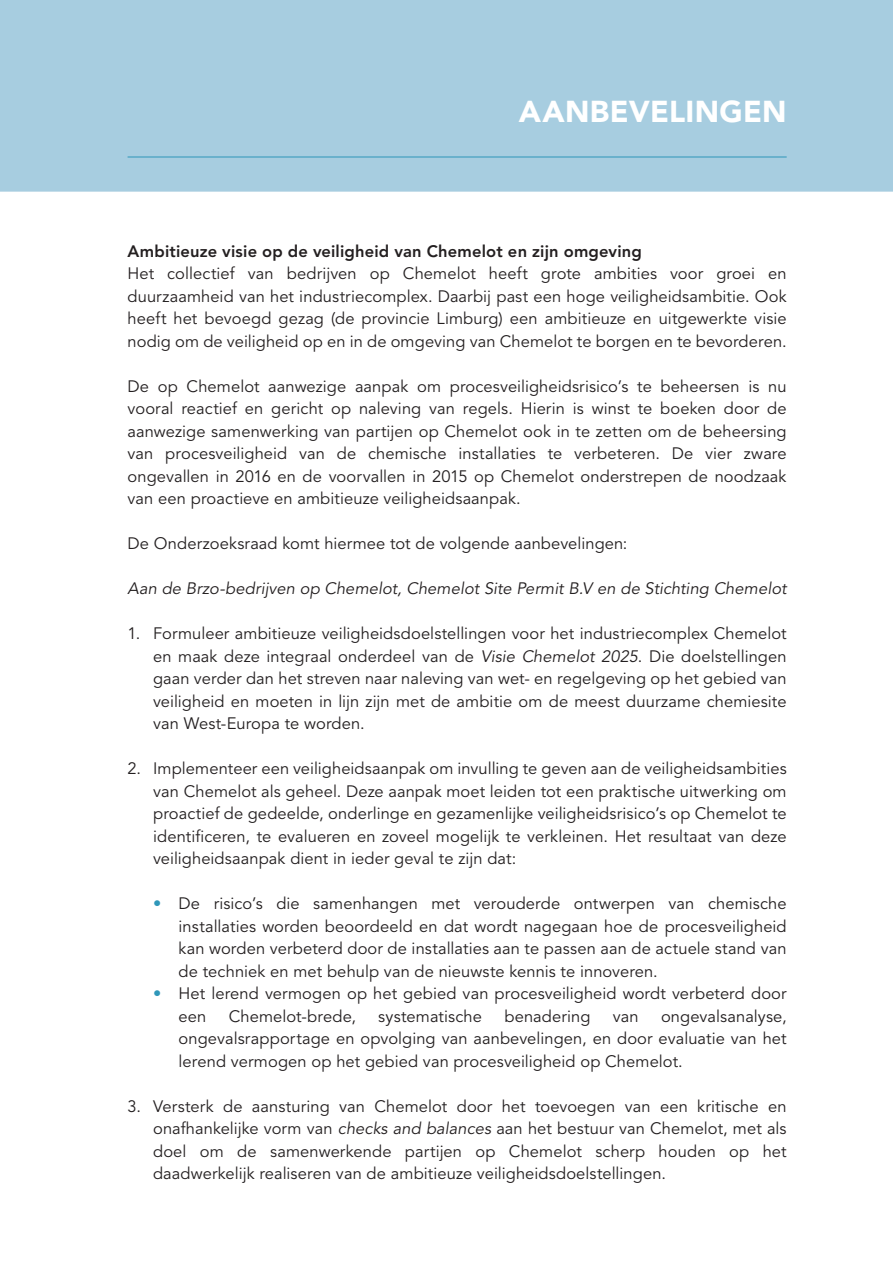
<style>
.page{position:relative;width:893px;height:1263px;background:#fff}
.page>*{position:absolute;margin:0;border:0;box-sizing:border-box;transform-origin:0 0}
.t1{font:900 30px "Avenir LT Std";letter-spacing:.01em;color:#fff}
.t2{font:16.5px/22.5px "Avenir LT Std";letter-spacing:.005em;color:#231f20;text-align:justify}
.t3{font:italic 16.5px "Avenir LT Std";letter-spacing:.005em;color:#231f20}
.t4{font:800 16.5px "Avenir LT Std";letter-spacing:.01em;color:#231f20}
.s1{font-style:italic}
.s2{font-weight:900;color:#2f97b9}
</style>
<div class="page">
<div style="left:0;top:0;width:893px;height:192px;background:#a7cde0"></div>
<hr style="left:128px;top:157px;width:659px;height:1px;background:#2f97b9">
<h1 class="t1" style="left:519px;top:93px;width:269px">AANBEVELINGEN</h1>
<p class="t4" style="left:128px;top:241px;width:516px">Ambitieuze visie op de veiligheid van Chemelot en zijn omgeving</p>
<p class="t2" style="left:128px;top:263px;width:661px">Het collectief van bedrijven op Chemelot heeft grote ambities voor groei en duurzaamheid van het industriecomplex. Daarbij past een hoge veiligheidsambitie. Ook heeft het bevoegd gezag (de provincie Limburg) een ambitieuze en uitgewerkte visie nodig om de veiligheid op en in de omgeving van Chemelot te borgen en te bevorderen.</p>
<p class="t2" style="left:128px;top:375px;width:661px">De op Chemelot aanwezige aanpak om procesveiligheidsrisico’s te beheersen is nu vooral reactief en gericht op naleving van regels. Hierin is winst te boeken door de aanwezige samenwerking van partijen op Chemelot ook in te zetten om de beheersing van procesveiligheid van de chemische installaties te verbeteren. De vier zware ongevallen in 2016 en de voorvallen in 2015 op Chemelot onderstrepen de noodzaak van een proactieve en ambitieuze veiligheidsaanpak.</p>
<p class="t2" style="left:128px;top:533px;width:501px">De Onderzoeksraad komt hiermee tot de volgende aanbevelingen:</p>
<p class="t3" style="left:128px;top:579px;width:660px">Aan de Brzo-bedrijven op Chemelot, Chemelot Site Permit B.V en de Stichting Chemelot</p>
<p class="t2" style="left:153px;top:623px;width:635px;text-indent:-26px">1. Formuleer ambitieuze veiligheidsdoelstellingen voor het industriecomplex Chemelot en maak deze integraal onderdeel van de <span class="s1">Visie Chemelot 2025</span>. Die doelstellingen gaan verder dan het streven naar naleving van wet- en regelgeving op het gebied van veiligheid en moeten in lijn zijn met de ambitie om de meest duurzame chemiesite van West-Europa te worden.</p>
<p class="t2" style="left:153px;top:758px;width:635px;text-indent:-26px">2. Implementeer een veiligheidsaanpak om invulling te geven aan de veiligheidsambities van Chemelot als geheel. Deze aanpak moet leiden tot een praktische uitwerking om proactief de gedeelde, onderlinge en gezamenlijke veiligheidsrisico’s op Chemelot te identificeren, te evalueren en zoveel mogelijk te verkleinen. Het resultaat van deze veiligheidsaanpak dient in ieder geval te zijn dat:</p>
<p class="t2" style="left:179px;top:893px;width:610px;text-indent:-26px"><span class="s2">•</span> De risico’s die samenhangen met verouderde ontwerpen van chemische installaties worden beoordeeld en dat wordt nagegaan hoe de procesveiligheid kan worden verbeterd door de installaties aan te passen aan de actuele stand van de techniek en met behulp van de nieuwste kennis te innoveren.</p>
<p class="t2" style="left:179px;top:983px;width:610px;text-indent:-26px"><span class="s2">•</span> Het lerend vermogen op het gebied van procesveiligheid wordt verbeterd door een</p>
<p class="t2" style="left:179px;top:1005px;width:609px;text-indent:482px">ongevalsanalyse, ongevalsrapportage en opvolging van aanbevelingen, en door evaluatie van het lerend vermogen op het gebied van procesveiligheid op Chemelot.</p>
<p class="t2" style="left:153px;top:1095px;width:635px;text-indent:-26px">3. Versterk de aansturing van Chemelot door het toevoegen van een kritische en onafhankelijke vorm van <span class="s1">checks and balances</span> aan het bestuur van Chemelot, met als doel om de samenwerkende partijen op Chemelot scherp houden op het daadwerkelijk realiseren van de ambitieuze veiligheidsdoelstellingen.</p>
<p class="t2" style="left:229px;top:1005px;width:129px">Chemelot-brede,</p>
<p class="t2" style="left:378px;top:1005px;width:105px">systematische</p>
<p class="t2" style="left:504px;top:1005px;width:88px">benadering</p>
<p class="t2" style="left:613px;top:1005px;width:27px">van</p>
</div>
